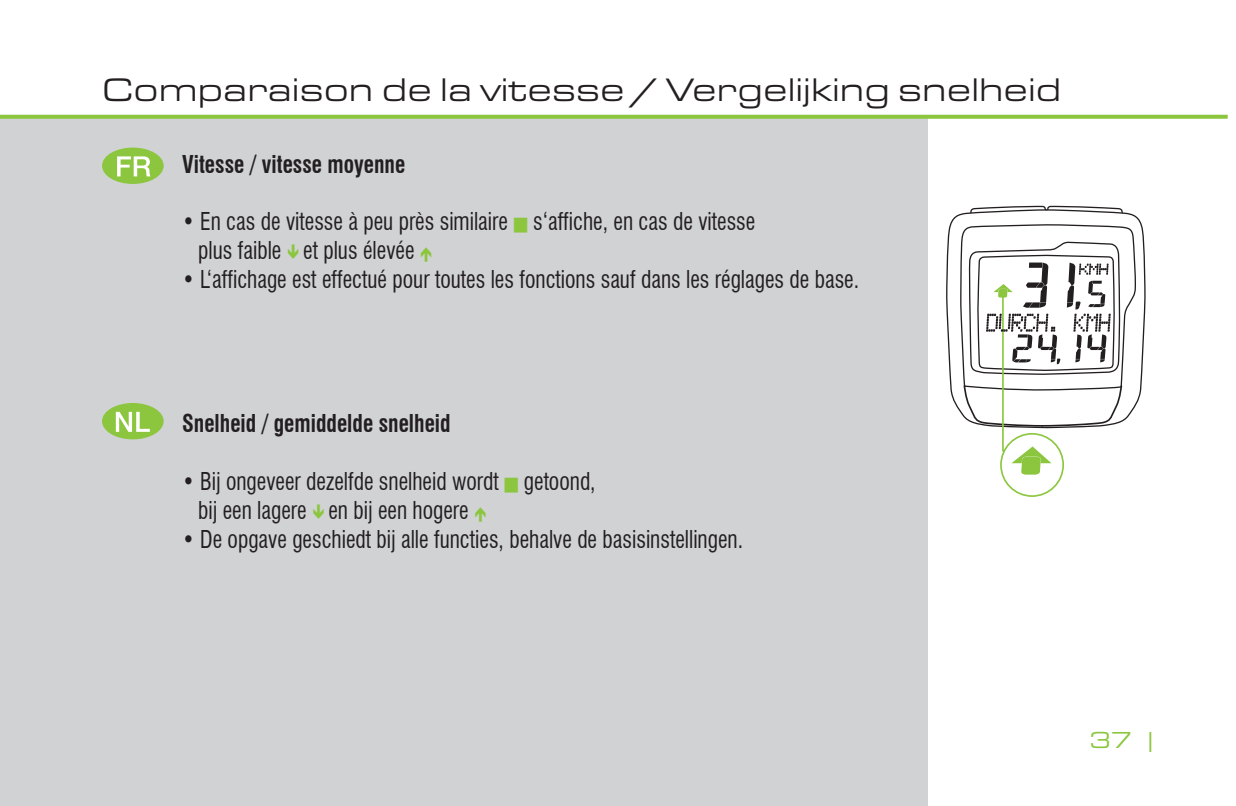
<style>
.page{position:relative;width:1236px;height:806px;background:#fff}
.page>*{position:absolute;margin:0;border:0;box-sizing:border-box;transform-origin:0 0}
.t1{font:expanded 33.6px "Micro Square";color:#231f20}
.t2{font:condensed 24px/28.8px "Swiss 721 BT";color:#231f20;scale:.9 1}
.t3{font:700 condensed 24px "Swiss 721 BT";color:#231f20;scale:.9 1}
.t4{font:expanded 24px "Micro Square";color:#8bc63e}
.s1{color:#8bc63e}
</style>
<div class="page">
<div style="left:0;top:116px;width:928px;height:689px;background:#d1d2d4"></div>
<svg style="left:0;top:114px;width:1228px;height:70px"></svg>
<div style="left:102px;top:147px;width:62px;height:37px;background:#8bc63e;border-radius:50%"></div>
<svg style="left:117px;top:156px;width:34px;height:20px"></svg>
<div style="left:102px;top:403px;width:62px;height:36px;background:#8bc63e;border-radius:50%"></div>
<svg style="left:116px;top:411px;width:34px;height:20px"></svg>
<svg style="left:946px;top:214px;width:200px;height:197px"></svg>
<svg style="left:959px;top:205px;width:178px;height:292px"></svg>
<h1 class="t1" style="left:102px;top:72px;width:961px">Comparaison de la vitesse / Vergelijking snelheid</h1>
<p class="t3" style="left:182px;top:149px;width:250px">Vitesse / vitesse moyenne</p>
<p class="t2" style="left:198px;top:207px;width:621px;text-indent:-16px">• En cas de vitesse à peu près similaire <span class="s1">■</span> s‘affiche, en cas de vitesse plus faible et plus élevée</p>
<p class="t2" style="left:182px;top:265px;width:754px">• L‘affichage est effectué pour toutes les fonctions sauf dans les réglages de base.</p>
<p class="t3" style="left:182px;top:409px;width:300px">Snelheid / gemiddelde snelheid</p>
<p class="t2" style="left:198px;top:466px;width:443px;text-indent:-16px">• Bij ongeveer dezelfde snelheid wordt <span class="s1">■</span> getoond, bij een lagere en bij een hogere</p>
<p class="t2" style="left:182px;top:524px;width:625px">• De opgave geschiedt bij alle functies, behalve de basisinstellingen.</p>
<p class="t4" style="left:1089px;top:726px;width:69px">37 |</p>
</div>
